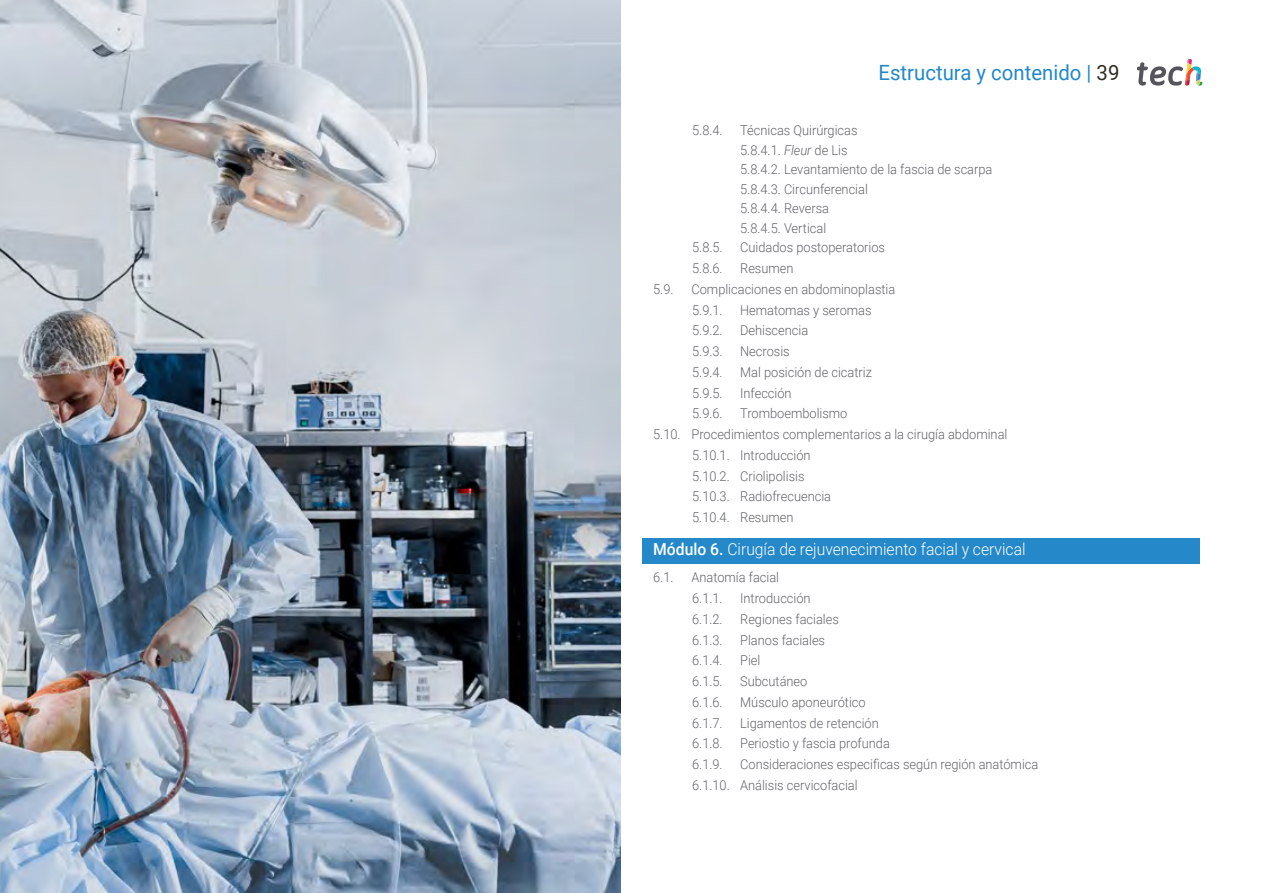
<style>
.page{position:relative;width:1263px;height:893px;background:#fff}
.page>*{position:absolute;margin:0;border:0;box-sizing:border-box;transform-origin:0 0}
.t1{font:21px "Roboto";color:#2488c9}
.t2{font:300 16.5px "Roboto";color:#fff;scale:.95 1}
.t3{font:300 13.5px/19.5px "Roboto";color:#61646a;scale:.95 1}
.s1{color:#312e20}
.s2{font-style:italic}
.s3{font-weight:500}
</style>
<div class="page">
<svg style="left:1137px;top:59px;width:65px;height:27px"></svg>
<img style="left:0;top:0;width:621px;height:893px">
<div style="left:642px;top:539px;width:557px;height:25px;background:#2488c9"></div>
<h1 class="t1" style="left:878px;top:57px;width:242px">Estructura y contenido | <span class="s1">39</span></h1>
<p class="t3" style="left:692px;top:120px;width:34px">5.8.4.</p>
<p class="t3" style="left:740px;top:120px;width:267px">Técnicas Quirúrgicas<br>5.8.4.1. <span class="s2">Fleur</span> de Lis<br>5.8.4.2. Levantamiento de la fascia de scarpa<br>5.8.4.3. Circunferencial<br>5.8.4.4. Reversa<br>5.8.4.5. Vertical</p>
<p class="t3" style="left:692px;top:237px;width:34px">5.8.5.</p>
<p class="t3" style="left:740px;top:237px;width:154px">Cuidados postoperatorios</p>
<p class="t3" style="left:692px;top:258px;width:34px">5.8.6.</p>
<p class="t3" style="left:740px;top:258px;width:58px">Resumen</p>
<p class="t3" style="left:653px;top:279px;width:23px">5.9.</p>
<p class="t3" style="left:691px;top:278px;width:216px;line-height:20.7px">Complicaciones en abdominoplastia<br>5.9.1.</p>
<p class="t3" style="left:740px;top:300px;width:140px">Hematomas y seromas</p>
<p class="t3" style="left:692px;top:320px;width:34px">5.9.2.</p>
<p class="t3" style="left:740px;top:320px;width:73px">Dehiscencia</p>
<p class="t3" style="left:692px;top:341px;width:34px">5.9.3.</p>
<p class="t3" style="left:740px;top:341px;width:54px">Necrosis</p>
<p class="t3" style="left:692px;top:362px;width:34px">5.9.4.</p>
<p class="t3" style="left:740px;top:362px;width:140px">Mal posición de cicatriz</p>
<p class="t3" style="left:692px;top:383px;width:34px">5.9.5.</p>
<p class="t3" style="left:740px;top:383px;width:56px">Infección</p>
<p class="t3" style="left:692px;top:403px;width:34px">5.9.6.</p>
<p class="t3" style="left:740px;top:403px;width:114px">Tromboembolismo</p>
<p class="t3" style="left:653px;top:424px;width:374px">5.10. Procedimientos complementarios a la cirugía abdominal</p>
<p class="t3" style="left:692px;top:445px;width:126px">5.10.1. Introducción</p>
<p class="t3" style="left:692px;top:466px;width:120px">5.10.2. Criolipolisis</p>
<p class="t3" style="left:692px;top:486px;width:148px">5.10.3. Radiofrecuencia</p>
<p class="t3" style="left:692px;top:507px;width:108px">5.10.4. Resumen</p>
<p class="t2" style="left:653px;top:538px;width:393px"><span class="s3">Módulo 6.</span> Cirugía de rejuvenecimiento facial y cervical</p>
<p class="t3" style="left:653px;top:567px;width:23px">6.1.</p>
<p class="t3" style="left:691px;top:567px;width:94px;line-height:20.7px">Anatomía facial<br>6.1.1.</p>
<p class="t3" style="left:740px;top:588px;width:76px">Introducción</p>
<p class="t3" style="left:692px;top:609px;width:34px">6.1.2.</p>
<p class="t3" style="left:740px;top:609px;width:105px">Regiones faciales</p>
<p class="t3" style="left:692px;top:630px;width:34px">6.1.3.</p>
<p class="t3" style="left:740px;top:630px;width:91px">Planos faciales</p>
<p class="t3" style="left:692px;top:650px;width:34px">6.1.4.</p>
<p class="t3" style="left:740px;top:650px;width:23px">Piel</p>
<p class="t3" style="left:692px;top:671px;width:34px">6.1.5.</p>
<p class="t3" style="left:740px;top:671px;width:72px">Subcutáneo</p>
<p class="t3" style="left:692px;top:692px;width:34px">6.1.6.</p>
<p class="t3" style="left:740px;top:692px;width:134px">Músculo aponeurótico</p>
<p class="t3" style="left:692px;top:713px;width:34px">6.1.7.</p>
<p class="t3" style="left:740px;top:713px;width:147px">Ligamentos de retención</p>
<p class="t3" style="left:692px;top:733px;width:34px">6.1.8.</p>
<p class="t3" style="left:740px;top:733px;width:159px">Periostio y fascia profunda</p>
<p class="t3" style="left:692px;top:754px;width:34px">6.1.9.</p>
<p class="t3" style="left:692px;top:753px;width:366px;line-height:20.7px;text-indent:48px">Consideraciones especificas según región anatómica<br>6.1.10. Análisis cervicofacial</p>
</div>
